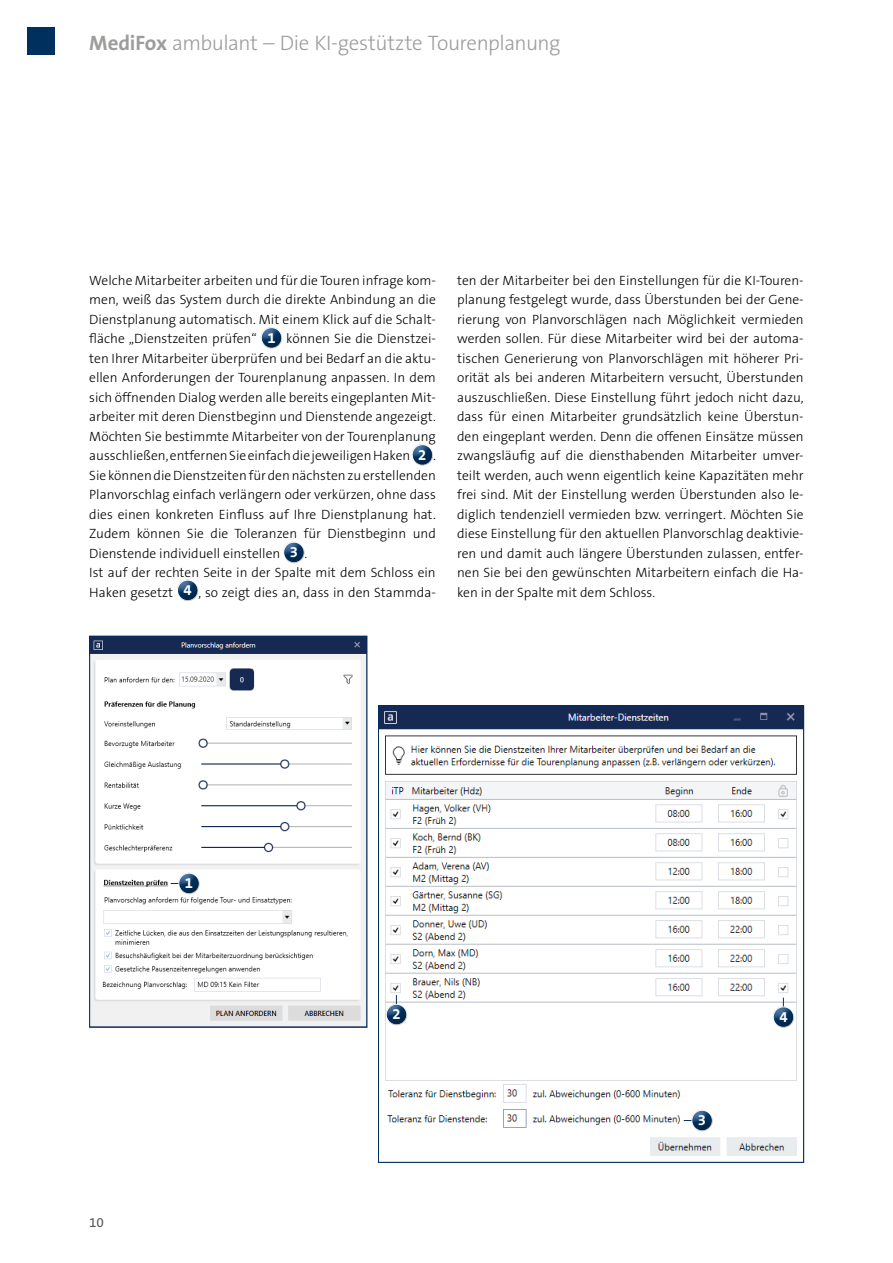
<style>
.page{position:relative;width:893px;height:1263px;background:#fff}
.page>*{position:absolute;margin:0;border:0;box-sizing:border-box;transform-origin:0 0}
.t1{font:300 21px "The Sans B3";letter-spacing:-.02em;color:#9d9d9c}
.t2{font:700 15px "The Sans B7";color:#fff}
.t3{font:300 13.5px/19.5px "The Sans B3";color:#000}
.t4{font:13.5px "The Sans B5 Plain";color:#575756}
.s1{font-family:"The Sans B7";font-weight:700}
.s2{font-family:"The Sans B7";font-weight:700;font-size:15px;color:#fff}
</style>
<div class="page">
<div style="left:28px;top:28px;width:27px;height:27px;background:#00305d"></div>
<div style="left:254px;top:326px;width:39px;height:25px;background:#000;opacity:.2"></div>
<div style="left:405px;top:443px;width:39px;height:25px;background:#000;opacity:.2"></div>
<div style="left:276px;top:540px;width:39px;height:25px;background:#000;opacity:.2"></div>
<div style="left:170px;top:578px;width:39px;height:25px;background:#000;opacity:.2"></div>
<img style="left:91px;top:638px;width:274px;height:388px">
<div style="left:89px;top:636px;width:278px;height:392px;border:1px solid #00305d"></div>
<img style="left:380px;top:707px;width:422px;height:449px">
<div style="left:168px;top:864px;width:39px;height:32px;background:#7682a5;opacity:.75"></div>
<div style="left:171px;top:871px;width:39px;height:25px;background:#000;opacity:.2"></div>
<div style="left:681px;top:1101px;width:39px;height:32px;background:#fff"></div>
<div style="left:684px;top:1108px;width:39px;height:26px;background:#000;opacity:.2"></div>
<div style="left:375px;top:995px;width:39px;height:32px;background:#7682a5;opacity:.75"></div>
<div style="left:379px;top:1002px;width:39px;height:26px;background:#000;opacity:.2"></div>
<div style="left:762px;top:997px;width:39px;height:33px;background:#7682a5;opacity:.75"></div>
<div style="left:766px;top:1005px;width:39px;height:25px;background:#000;opacity:.2"></div>
<h1 class="t1" style="left:89px;top:32px;width:473px"><span class="s1">MediFox</span> ambulant – Die KI-gestützte Tourenplanung</h1>
<p class="t3" style="left:89px;top:271px;width:348px">Welche Mitarbeiter arbeiten und für die Touren infrage kom&shy;men, weiß das System durch die direkte Anbindung an die Dienstplanung automatisch. Mit einem Klick auf die Schalt&shy;fläche „Dienstzeiten prüfen“ <span class="s2">1</span> können Sie die Dienstzei&shy;ten Ihrer Mitarbeiter überprüfen und bei Bedarf an die aktu&shy;ellen Anforderungen der Tourenplanung anpassen. In dem sich öffnenden Dialog werden alle bereits eingeplanten Mit&shy;arbeiter mit deren Dienstbeginn und Dienstende angezeigt.<br>Möchten Sie bestimmte Mitarbeiter von der Tourenplanung ausschließen, entfernen Sie einfach die jeweiligen Haken <span class="s2">2</span> .<br>Sie können die Dienstzeiten für den nächsten zu erstellenden Planvorschlag einfach verlängern oder verkürzen, ohne dass dies einen konkreten Einfluss auf Ihre Dienstplanung hat.<br>Zudem können Sie die Toleranzen für Dienstbeginn und Dienstende individuell einstellen <span class="s2">3</span> .<br>Ist auf der rechten Seite in der Spalte mit dem Schloss ein Haken gesetzt <span class="s2">4</span> , so zeigt dies an, dass in den Stammda-</p>
<p class="t3" style="left:457px;top:271px;width:348px;text-align:justify">ten der Mitarbeiter bei den Einstellungen für die KI-Touren&shy;planung festgelegt wurde, dass Überstunden bei der Gene&shy;rierung von Planvorschlägen nach Möglichkeit vermieden werden sollen. Für diese Mitarbeiter wird bei der automa&shy;tischen Generierung von Planvorschlägen mit höherer Pri&shy;orität als bei anderen Mitarbeitern versucht, Überstunden auszuschließen. Diese Einstellung führt jedoch nicht dazu, dass für einen Mitarbeiter grundsätzlich keine Überstun&shy;den eingeplant werden. Denn die offenen Einsätze müssen zwangsläufig auf die diensthabenden Mitarbeiter umver&shy;teilt werden, auch wenn eigentlich keine Kapazitäten mehr frei sind. Mit der Einstellung werden Überstunden also le&shy;diglich tendenziell vermieden bzw. verringert. Möchten Sie diese Einstellung für den aktuellen Planvorschlag deaktivie&shy;ren und damit auch längere Überstunden zulassen, entfer&shy;nen Sie bei den gewünschten Mitarbeitern einfach die Ha&shy;ken in der Spalte mit dem Schloss.</p>
<p class="t2" style="left:185px;top:875px;width:10px">1</p>
<p class="t4" style="left:89px;top:1215px;width:16px">10</p>
<p class="t2" style="left:392px;top:1006px;width:10px">2</p>
<p class="t2" style="left:779px;top:1009px;width:10px">4</p>
<p class="t2" style="left:698px;top:1112px;width:10px">3</p>
</div>
